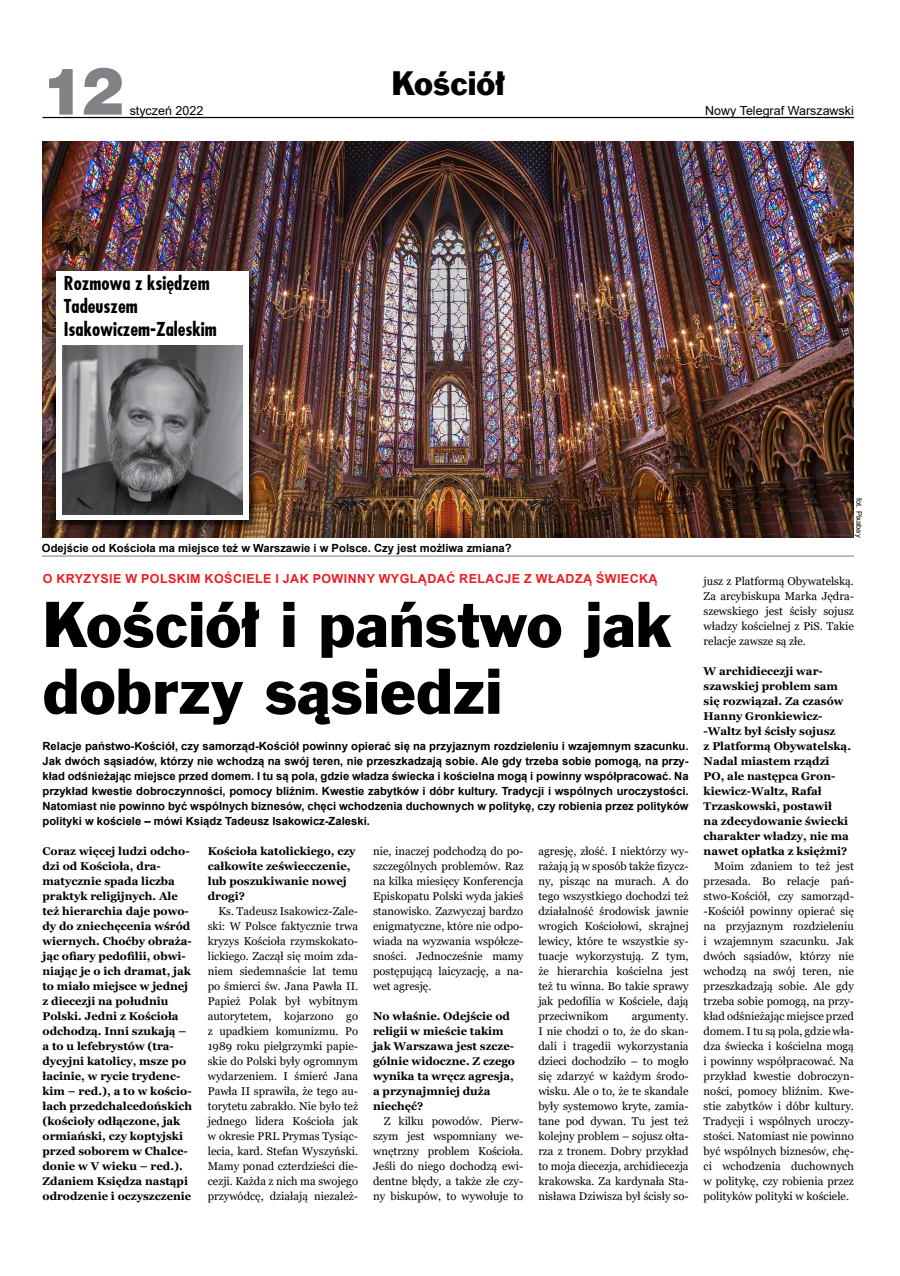
<style>
.page{position:relative;width:900px;height:1276px;background:#fff}
.page>*{position:absolute;margin:0;border:0;box-sizing:border-box;transform-origin:0 0}
.t1{font:65px "Swis 721 Blk EU";color:#808285}
.t2{font:59.25px/66.8px "Frank Goth EU";color:#000}
.t3{font:31px "Frank Goth EU";color:#000}
.t4{font:700 18.75px/22.5px "Fujiyama";color:#000}
.t5{font:700 12.5px "Arial";letter-spacing:.035em;color:#ed1d24}
.t6{font:12.5px "Arial";color:#000}
.t7{font:11.25px/15px "Georgia";color:#000;text-align:justify}
.t8{font:700 11.25px/15px "Georgia";color:#000}
.t9{font:700 11.25px/15px "Arial";color:#000;text-align:justify}
.t10{font:7.5px "Arial";color:#000}
</style>
<div class="page">
<hr style="left:43px;top:117px;width:811px;height:1px;background:#000">
<img style="left:43px;top:142px;width:811px;height:395px">
<hr style="left:42px;top:555px;width:812px;height:2px;background:#939598">
<div style="left:54px;top:270px;width:206px;height:261px;background:#000;opacity:.75"></div>
<div style="left:56px;top:271px;width:192px;height:248px;background:#fff"></div>
<img style="left:62px;top:345px;width:180px;height:169px">
<h1 class="t1" style="left:43px;top:50px;width:84px">12</h1>
<h3 class="t3" style="left:391px;top:64px;width:115px">Kościół</h3>
<p class="t6" style="left:130px;top:102px;width:75px">styczeń 2022</p>
<p class="t6" style="left:705px;top:102px;width:150px">Nowy Telegraf Warszawski</p>
<h3 class="t4" style="left:64px;top:272px;width:155px">Rozmowa z księdzem<br>Tadeuszem<br>Isakowiczem-Zaleskim</h3>
<p class="t9" style="left:42px;top:540px;width:471px">Odejście od Kościoła ma miejsce też w Warszawie i w Polsce. Czy jest możliwa zmiana?</p>
<p class="t5" style="left:43px;top:570px;width:616px">O kryzysie w polskim Kościele i jak powinny wyglądać relacje z władzą świecką</p>
<h2 class="t2" style="left:43px;top:597px;width:631px">Kościół i państwo jak dobrzy sąsiedzi</h2>
<p class="t9" style="left:43px;top:739px;width:648px">Relacje państwo-Kościół, czy samorząd-Kościół powinny opierać się na przyjaznym rozdzieleniu i wzajemnym szacunku.<br>Jak dwóch sąsiadów, którzy nie wchodzą na swój teren, nie przeszkadzają sobie. Ale gdy trzeba sobie pomogą, na przy&shy;kład odśnieżając miejsce przed domem. I tu są pola, gdzie władza świecka i kościelna mogą i powinny współpracować. Na przykład kwestie dobroczynności, pomocy bliźnim. Kwestie zabytków i dóbr kultury. Tradycji i wspólnych uroczystości.<br>Natomiast nie powinno być wspólnych biznesów, chęci wchodzenia duchownych w politykę, czy robienia przez polityków polityki w kościele – mówi Ksiądz Tadeusz Isakowicz-Zaleski.</p>
<p class="t8" style="left:43px;top:844px;width:151px">Coraz więcej ludzi odcho&shy;dzi od Kościoła, dra&shy;matycznie spada liczba praktyk religijnych. Ale też hierarchia daje powo&shy;dy do zniechęcenia wśród wiernych. Choćby obraża&shy;jąc ofiary pedofilii, obwi&shy;niając je o ich dramat, jak to miało miejsce w jednej z diecezji na południu<br>Polski. Jedni z Kościoła odchodzą. Inni szukają – a to u lefebrystów (tra&shy;dycyjni katolicy, msze po łacinie, w rycie trydenc&shy;kim – red.), a to w kościo&shy;łach przedchalcedońskich (kościoły odłączone, jak ormiański, czy koptyjski przed soborem w Chalce&shy;donie w V wieku – red.).<br>Zdaniem Księdza nastąpi odrodzenie i oczyszczenie</p>
<p class="t8" style="left:208px;top:844px;width:149px">Kościoła katolickiego, czy całkowite zeświecczenie, lub poszukiwanie nowej drogi?</p>
<p class="t7" style="left:538px;top:844px;width:152px">agresję, złość. I niektórzy wy&shy;rażają ją w sposób także fizycz&shy;ny, pisząc na murach. A do tego wszystkiego dochodzi też działalność środowisk jawnie wrogich Kościołowi, skrajnej lewicy, które te wszystkie sy&shy;tuacje wykorzystują. Z tym, że hierarchia kościelna jest też tu winna. Bo takie sprawy jak pedofilia w Kościele, dają przeciwnikom</p>
<p class="t7" style="left:373px;top:844px;width:152px">nie, inaczej podchodzą do po&shy;szczególnych problemów. Raz na kilka miesięcy Konferencja Episkopatu Polski wyda jakieś stanowisko. Zazwyczaj bardzo enigmatyczne, które nie odpo&shy;wiada na wyzwania współcze&shy;sności. Jednocześnie mamy postępującą laicyzację, a na&shy;wet agresję.</p>
<p class="t8" style="left:373px;top:1008px;width:144px">No właśnie. Odejście od religii w mieście takim jak Warszawa jest szcze&shy;gólnie widoczne. Z czego wynika ta wręcz agresja, a przynajmniej duża niechęć?</p>
<p class="t7" style="left:373px;top:1114px;width:152px;text-indent:11px">Z kilku powodów. Pierw&shy;szym jest wspomniany we&shy;wnętrzny problem Kościoła.<br>Jeśli do niego dochodzą ewi&shy;dentne błędy, a także złe czy&shy;ny biskupów, to wywołuje to</p>
<p class="t7" style="left:208px;top:904px;width:152px;text-indent:11px">Ks. Tadeusz Isakowicz-Zale&shy;ski: W Polsce faktycznie trwa kryzys Kościoła rzymskokato&shy;lickiego. Zaczął się moim zda&shy;niem siedemnaście lat temu po śmierci św. Jana Pawła II.<br>Papież Polak był wybitnym autorytetem, kojarzono go z upadkiem komunizmu. Po 1989 roku pielgrzymki papie&shy;skie do Polski były ogromnym wydarzeniem. I śmierć Jana Pawła II sprawiła, że tego au&shy;torytetu zabrakło. Nie było też jednego lidera Kościoła jak w okresie PRL Prymas Tysiąc&shy;lecia, kard. Stefan Wyszyński.<br>Mamy ponad czterdzieści die&shy;cezji. Każda z nich ma swojego przywódcę, działają niezależ-</p>
<p class="t7" style="left:538px;top:1009px;width:152px;text-indent:93px">argumenty.<br>I nie chodzi o to, że do skan&shy;dali i tragedii wykorzystania dzieci dochodziło – to mogło się zdarzyć w każdym środo&shy;wisku. Ale o to, że te skandale były systemowo kryte, zamia&shy;tane pod dywan. Tu jest też kolejny problem – sojusz ołta&shy;rza z tronem. Dobry przykład to moja diecezja, archidiecezja krakowska. Za kardynała Sta&shy;nisława Dziwisza był ścisły so-</p>
<p class="t10" style="left:864px;top:498px;width:41px;rotate:90deg">fot. Pixabay</p>
<p class="t7" style="left:704px;top:573px;width:152px">jusz z Platformą Obywatelską.<br>Za arcybiskupa Marka Jędra&shy;szewskiego jest ścisły sojusz władzy kościelnej z PiS. Takie relacje zawsze są złe.</p>
<p class="t8" style="left:704px;top:663px;width:149px">W archidiecezji war&shy;szawskiej problem sam się rozwiązał. Za czasów<br>Hanny Gronkiewicz--Waltz był ścisły sojusz<br>z Platformą Obywatelską.<br>Nadal miastem rządzi<br>PO, ale następca Gron&shy;kiewicz-Waltz, Rafał<br>Trzaskowski, postawił<br>na zdecydowanie świecki charakter władzy, nie ma nawet opłatka z księżmi?</p>
<p class="t7" style="left:704px;top:858px;width:152px;text-indent:11px">Moim zdaniem to też jest przesada. Bo relacje pań&shy;stwo-Kościół, czy samorząd--Kościół powinny opierać się na przyjaznym rozdzieleniu i wzajemnym szacunku. Jak dwóch sąsiadów, którzy nie wchodzą na swój teren, nie przeszkadzają sobie. Ale gdy trzeba sobie pomogą, na przy&shy;kład odśnieżając miejsce przed domem. I tu są pola, gdzie wła&shy;dza świecka i kościelna mogą i powinny współpracować. Na przykład kwestie dobroczyn&shy;ności, pomocy bliźnim. Kwe&shy;stie zabytków i dóbr kultury.<br>Tradycji i wspólnych uroczy&shy;stości. Natomiast nie powinno być wspólnych biznesów, chę&shy;ci wchodzenia duchownych w politykę, czy robienia przez polityków polityki w kościele.</p>
</div>
